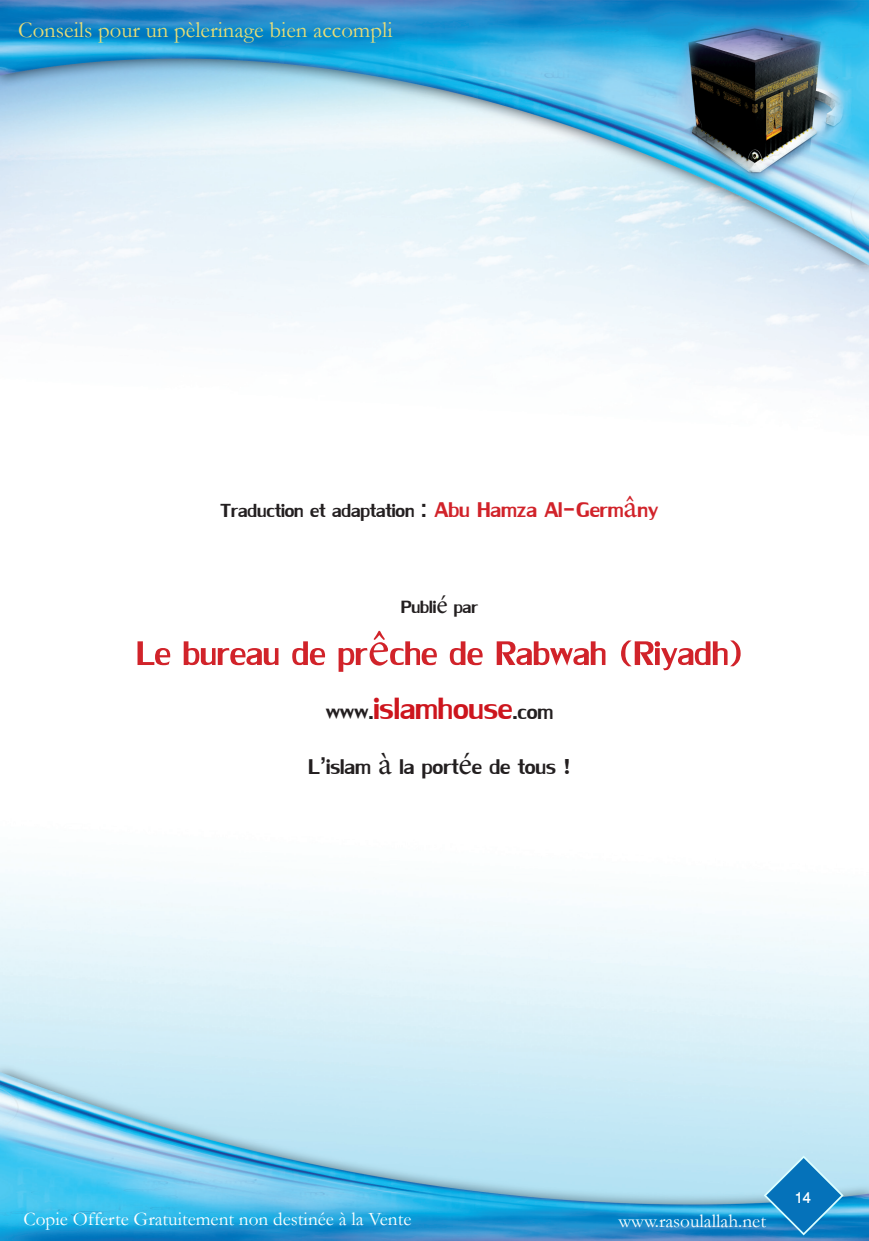
<style>
.page{position:relative;width:869px;height:1241px;background:#fff}
.page>*{position:absolute;margin:0;border:0;box-sizing:border-box;transform-origin:0 0}
.LilyUPC_29_reg{font:50.75px "Lily UPC";color:#d1232a}
.LilyUPC_24_reg_copy{font:45.5px "Lily UPC";color:#cd151d}
.LilyUPC_24_reg_copy-2{font:31.5px "Lily UPC";color:#231f20}
.LilyUPC_24_reg_copy-3{font:28px "Lily UPC";color:#231f20}
.LilyUPC_24_reg_copy-4{font:26.25px "Lily UPC";color:#231f20}
.t1{font:22.75px "Garamond";color:#e8dd76}
.t2{font:500 21px "Win Soft Pro";color:#fff}
.t3{font:19.25px "Garamond";color:#fff}
.s1{font-size:31.5px;color:#d1232a}
.s2{font-family:"Minion Pro";font-size:31.5px;color:#d1232a}
.s3{font-family:"Minion Pro"}
.s4{font-size:31.5px;color:#231f20}
</style>
<div class="page">
<img style="left:0;top:0;width:868px;height:1240px">
<svg style="left:762px;top:1154px;width:82px;height:82px;background:#479fd1"></svg>
<p class="t1" style="left:18px;top:15px;width:376px">Conseils pour un pèlerinage bien accompli</p>
<p class="LilyUPC_24_reg_copy-3" style="left:220px;top:497px;width:439px">Traduction et adaptation : <span class="s1">Abu Hamza Al-Germ</span><span class="s2">â</span><span class="s1">ny</span></p>
<p class="LilyUPC_24_reg_copy-4" style="left:400px;top:594px;width:79px">Publi<span class="s3">é</span> par</p>
<p class="LilyUPC_29_reg" style="left:136px;top:629px;width:608px">Le bureau de pr<span class="s3">ê</span>che de Rabwah (Riyadh)</p>
<p class="LilyUPC_24_reg_copy" style="left:325px;top:687px;width:229px"><span class="s4">www.</span>islamhouse<span class="s4">.com</span></p>
<p class="LilyUPC_24_reg_copy-2" style="left:308px;top:751px;width:263px">L’islam <span class="s3">à</span> la port<span class="s3">é</span>e de tous !</p>
<p class="t3" style="left:24px;top:1205px;width:389px">Copie Offerte Gratuitement non destinée à la Vente</p>
<p class="t3" style="left:618px;top:1207px;width:149px">www.rasoulallah.net</p>
<p class="t2" style="left:793px;top:1182px;width:19px">14</p>
</div>
